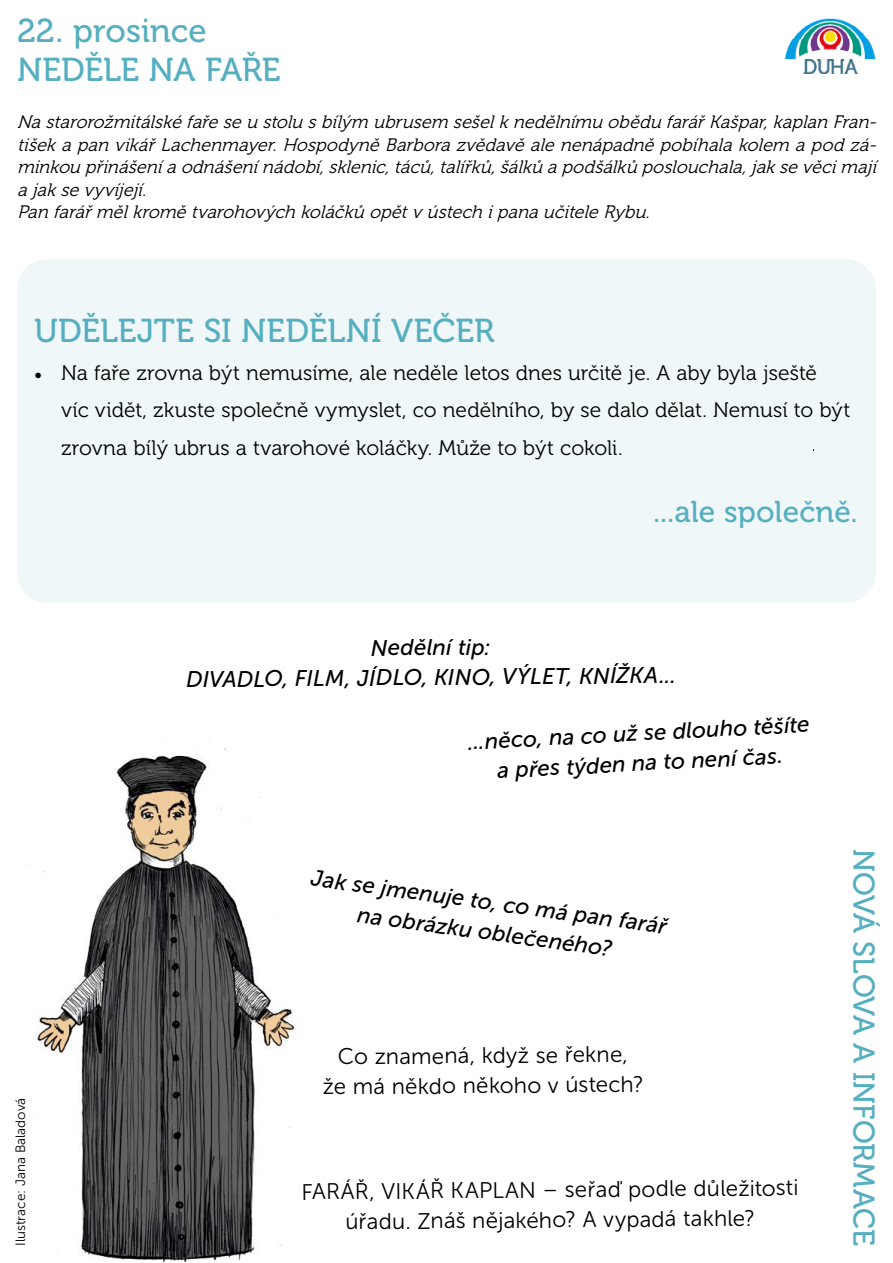
<style>
.page{position:relative;width:893px;height:1263px;background:#fff}
.page>*{position:absolute;margin:0;border:0;box-sizing:border-box;transform-origin:0 0}
.t1{font:33px/39.6px "Museo 500";color:#56afc0}
.t2{font:30px "Museo 500";letter-spacing:-.005em;color:#56afc0}
.t3{font:italic 22.5px/30px "Museo Sans 500";color:#000;text-align:center}
.t4{font:22.5px/30px "Museo Sans 300";color:#000;text-align:center}
.t5{font:21px/37.5px "Museo 300";color:#000}
.t6{font:italic 18px/22.5px "Museo 300";color:#000}
.t7{font:13.5px "Museo Sans 300";color:#000}
.s1{font-family:"Minion Pro"}
</style>
<div class="page">
<div style="left:17px;top:259px;width:859px;height:344px;background:#f0f7f9;border-radius:30px"></div>
<img style="left:784px;top:19px;width:92px;height:55px">
<img style="left:29px;top:748px;width:265px;height:515px">
<h1 class="t1" style="left:17px;top:11px;width:265px">22. prosince<br>NEDĚLE NA FAŘE</h1>
<p class="t6" style="left:17px;top:111px;width:866px">Na starorožmitálské faře se u stolu s bílým ubrusem sešelk nedělnímu obědu farářKašpar,kaplan Fran&shy;tišeka pan vikářLachenmayer.Hospodyně Barbora zvědavě ale nenápadně pobíhala kolem a pod zá&shy;minkou přinášenía odnášenínádobí,sklenic,táců,talířků,šálků a podšálků poslouchala,j akse věcimají a jakse vyvíjejí.<br>Pan farářmělkromě tvarohových koláčků opětv ústech i pana učitele Rybu.</p>
<h1 class="t1" style="left:34px;top:311px;width:462px">UDĚLEJTE SI NEDĚLNÍ VEČER</h1>
<p class="t5" style="left:61px;top:354px;width:791px;text-indent:-27px"><span class="s1">•</span> Na faře zrovna být nemusíme, ale neděle letos dnes určitě je. A aby byla jseště<br>víc vidět, zkuste společně vymyslet, co nedělního, by se dalo dělat. Nemusí to být zrovna bílý ubrus a tvarohové koláčky. Může to být cokoli.</p>
<h2 class="t2" style="left:653px;top:495px;width:206px">...ale společně.</h2>
<p class="t3" style="left:185px;top:637px;width:492px;rotate:-1deg">Nedělní tip:<br>DIVADLO, FILM, JÍDLO, KINO, VÝLET, KNÍŽKA...</p>
<p class="t7" style="left:13px;top:1246px;width:150px;rotate:-90deg">Ilustrace: Jana Baladová</p>
<p class="t3" style="left:467px;top:727px;width:343px;rotate:-3deg">...něco, na co už se dlouho těšíte a přes týden na to není čas.</p>
<p class="t3" style="left:314px;top:862px;width:360px;rotate:8deg">Jak se jmenuje to, co má pan farář na obrázku oblečeného?</p>
<p class="t4" style="left:322px;top:1043px;width:323px;rotate:-1deg">Co znamená, když se řekne,<br>že má někdo někoho v ústech?</p>
<p class="t4" style="left:301px;top:1179px;width:499px;rotate:-1deg">FARÁŘ, VIKÁŘ KAPLAN – seřaď podle důležitosti úřadu. Znáš nějakého? A vypadá takhle?</p>
<h2 class="t2" style="left:880px;top:849px;width:398px;rotate:90deg">NOVÁ SLOVA A INFORMACE</h2>
</div>
